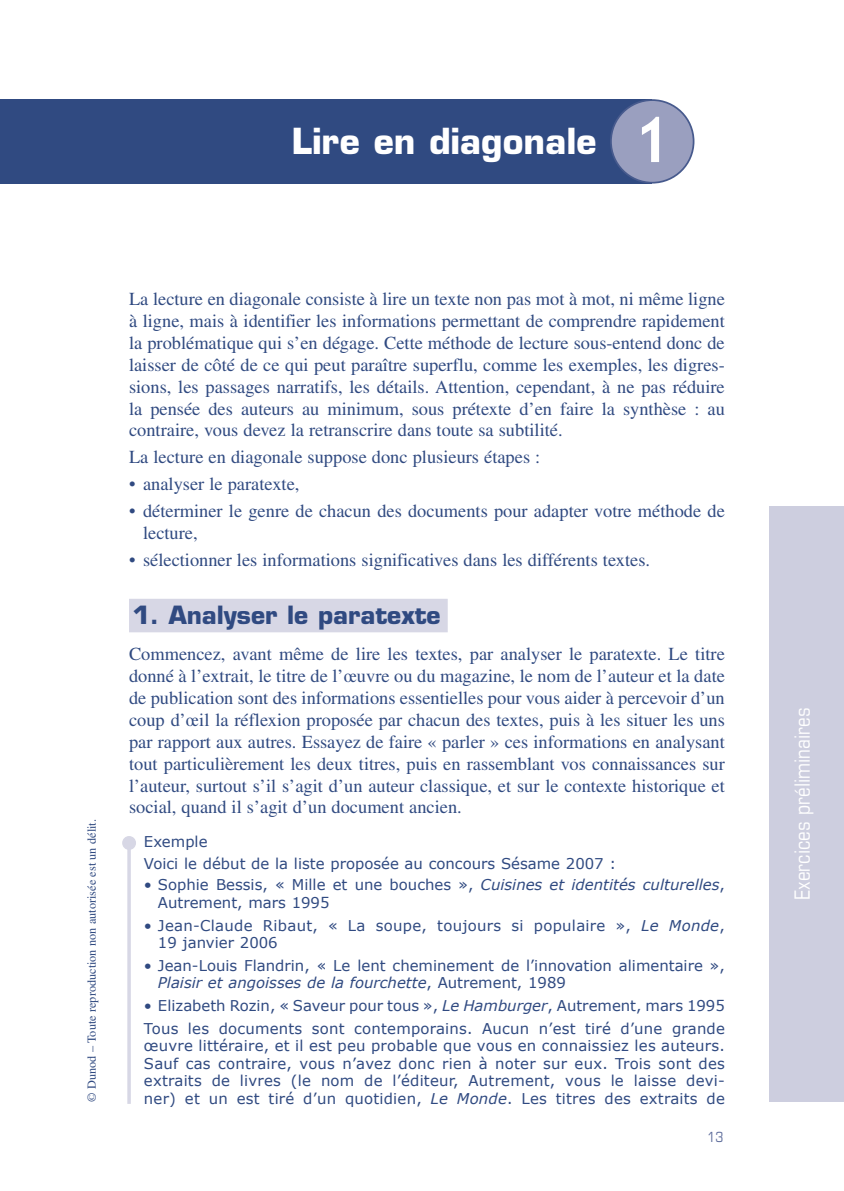
<style>
.page{position:relative;width:844px;height:1191px;background:#fff}
.page>*{position:absolute;margin:0;border:0;box-sizing:border-box;transform-origin:0 0}
.t1{font:700 35px "Eurostile LT Std";color:#fff}
.t2{font:700 24.5px "Eurostile LT Std";color:#304a81}
.t3{font:condensed 21px "Eurostile LT Std";color:#fff}
.t4{font:18.38px/21.9px "Times LT Std";color:#304a81;text-align:justify}
.t5{font:14.88px/17.5px "Verdana";letter-spacing:.015em;color:#304a81}
.t6{font:condensed 14px "Eurostile LT Std";color:#5c6b9a}
.t7{font:12.25px "Times LT Std";color:#304a81}
.s1{font-family:"Trebuchet MS";font-size:63px}
.s2{font-style:italic}
</style>
<div class="page">
<div style="left:0;top:99px;width:651px;height:84px;background:#304a81"></div>
<div style="left:610px;top:100px;width:83px;height:83px;background:#9a9fbf;border-radius:50%"></div>
<div style="left:610px;top:99px;width:84px;height:85px;border:2px solid #475a8d;border-radius:50%"></div>
<div style="left:769px;top:506px;width:74px;height:595px;background:#cdcedf"></div>
<div style="left:129px;top:599px;width:318px;height:33px;background:#d7d7e5"></div>
<hr style="left:127px;top:841px;width:4px;height:262px;background:#d7d7e5">
<div style="left:122px;top:836px;width:14px;height:14px;background:#d7d7e5;border-radius:50%"></div>
<p class="t1" style="left:292px;top:120px;width:380px">Lire en diagonale <span class="s1">1</span></p>
<p class="t7" style="left:85px;top:1101px;width:284px;rotate:-90deg">© Dunod – Toute reproduction non autorisée est un délit.</p>
<p class="t4" style="left:129px;top:288px;width:597px">La lecture en diagonale consiste à lire un texte non pas mot à mot, ni même ligne à ligne, mais à identifier les informations permettant de comprendre rapidement la problématique qui s’en dégage. Cette méthode de lecture sous-entend donc de laisser de côté de ce qui peut paraître superflu, comme les exemples, les digres&shy;sions, les passages narratifs, les détails. Attention, cependant, à ne pas réduire la pensée des auteurs au minimum, sous prétexte d’en faire la synthèse : au contraire, vous devez la retranscrire dans toute sa subtilité.</p>
<p class="t4" style="left:129px;top:446px;width:412px">La lecture en diagonale suppose donc plusieurs étapes :</p>
<p class="t4" style="left:129px;top:473px;width:172px">• analyser le paratexte,</p>
<p class="t4" style="left:143px;top:500px;width:583px;text-indent:-14px">• déterminer le genre de chacun des documents pour adapter votre méthode de lecture,</p>
<p class="t4" style="left:129px;top:548px;width:522px">• sélectionner les informations significatives dans les différents textes.</p>
<p class="t2" style="left:132px;top:599px;width:309px">1. Analyser le paratexte</p>
<p class="t4" style="left:129px;top:643px;width:597px">Commencez, avant même de lire les textes, par analyser le paratexte. Le titre donné à l’extrait, le titre de l’œuvre ou du magazine, le nom de l’auteur et la date de publication sont des informations essentielles pour vous aider à percevoir d’un coup d’œil la réflexion proposée par chacun des textes, puis à les situer les uns par rapport aux autres. Essayez de faire « parler » ces informations en analysant tout particulièrement les deux titres, puis en rassemblant vos connaissances sur l’auteur, surtout s’il s’agit d’un auteur classique, et sur le contexte historique et social, quand il s’agit d’un document ancien.</p>
<p class="t5" style="left:144px;top:830px;width:473px;line-height:22.4px">Exemple<br>Voici le début de la liste proposée au concours Sésame 2007 :</p>
<p class="t5" style="left:158px;top:876px;width:568px;text-indent:-14px">• Sophie Bessis, « Mille et une bouches », <span class="s2">Cuisines et identités culturelles</span>,<br>Autrement, mars 1995</p>
<p class="t5" style="left:158px;top:916px;width:568px;text-indent:-14px">• Jean-Claude Ribaut, « La soupe, toujours si populaire », <span class="s2">Le Monde</span>,<br>19 janvier 2006</p>
<p class="t5" style="left:158px;top:956px;width:568px;text-indent:-14px">• Jean-Louis Flandrin, « Le lent cheminement de l’innovation alimentaire »,<br><span class="s2">Plaisir et angoisses de la fourchette</span>, Autrement, 1989</p>
<p class="t5" style="left:144px;top:994px;width:582px;line-height:22.8px">• Elizabeth Rozin, « Saveur pour tous », <span class="s2">Le Hamburger</span>, Autrement, mars 1995<br>Tous les documents sont contemporains. Aucun n’est tiré d’une grande</p>
<p class="t5" style="left:144px;top:1037px;width:582px">œuvre littéraire, et il est peu probable que vous en connaissiez les auteurs.<br>Sauf cas contraire, vous n’avez donc rien à noter sur eux. Trois sont des extraits de livres (le nom de l’éditeur, Autrement, vous le laisse devi&shy;ner) et un est tiré d’un quotidien, <span class="s2">Le Monde</span>. Les titres des extraits de</p>
<p class="t6" style="left:707px;top:1128px;width:17px">13</p>
<p class="t3" style="left:789px;top:900px;width:194px;rotate:-90deg">Exercices préliminaires</p>
</div>
